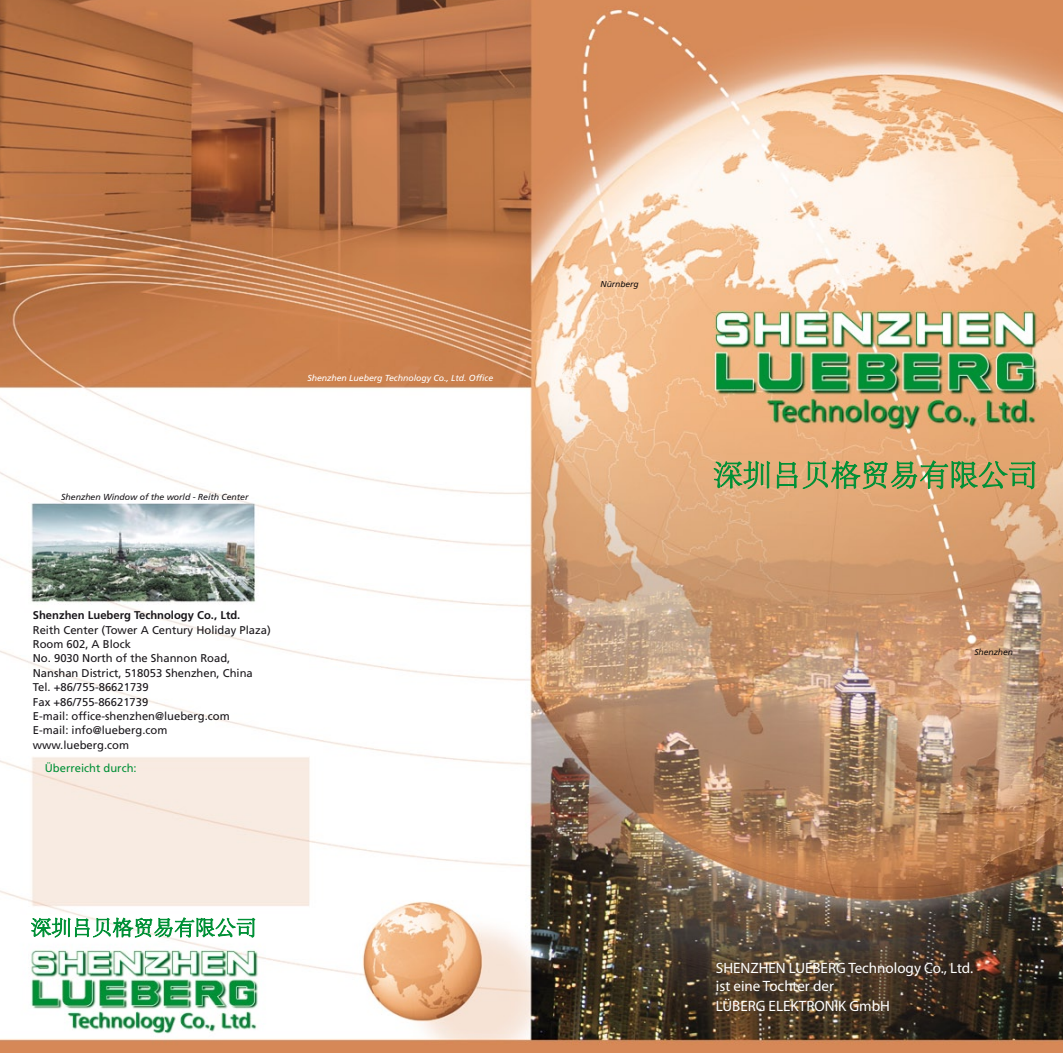
<style>
.page{position:relative;width:1063px;height:1053px;background:#fff}
.page>*{position:absolute;margin:0;border:0;box-sizing:border-box;transform-origin:0 0}
.t1{font:15px/18px "Myriad Pro";color:#fff}
.t2{font:11.25px/14.4px "Frutiger";color:#1a171b}
.t3{font:700 11.25px "Frutiger";color:#1a171b}
.t4{font:11.25px "Frutiger";color:#009036}
.t5{font:italic 8.75px "Frutiger";letter-spacing:-.005em;color:#fff}
.t6{font:italic 8.75px "Frutiger";letter-spacing:-.005em;color:#1a171b}
.t7{font:italic 8.62px "Frutiger";letter-spacing:-.005em;color:#1a171b}
</style>
<div class="page">
<img style="left:0;top:0;width:1063px;height:1052px">
<svg style="left:713px;top:460px;width:57px;height:29px;background:#95a365"></svg>
<svg style="left:777px;top:444px;width:259px;height:51px;background:#bca46b"></svg>
<svg style="left:31px;top:906px;width:224px;height:35px"></svg>
<p class="t6" style="left:61px;top:491px;width:189px">Shenzhen Window of the world - Reith Center</p>
<p class="t5" style="left:307px;top:372px;width:187px">Shenzhen Lueberg Technology Co., Ltd. Office</p>
<p class="t3" style="left:33px;top:608px;width:209px">Shenzhen Lueberg Technology Co., Ltd.</p>
<p class="t2" style="left:33px;top:622px;width:239px">Reith Center (Tower A Century Holiday Plaza)<br>Room 602, A Block<br>No. 9030 North of the Shannon Road,<br>Nanshan District, 518053 Shenzhen, China<br>Tel. +86/755-86621739<br>Fax +86/755-86621739<br>E-mail: office-shenzhen@lueberg.com<br>E-mail: info@lueberg.com<br>www.lueberg.com</p>
<p class="t4" style="left:45px;top:761px;width:93px">Überreicht durch:</p>
<p class="t7" style="left:601px;top:279px;width:40px">Nürnberg</p>
<p class="t7" style="left:974px;top:647px;width:40px">Shenzhen</p>
<p class="t1" style="left:716px;top:958px;width:259px">SHENZHEN LUEBERG Technology Co., Ltd. ist eine Tochter der</p>
<p class="t1" style="left:716px;top:996px;width:176px">LÜBERG ELEKTRONIK GmbH</p>
</div>
